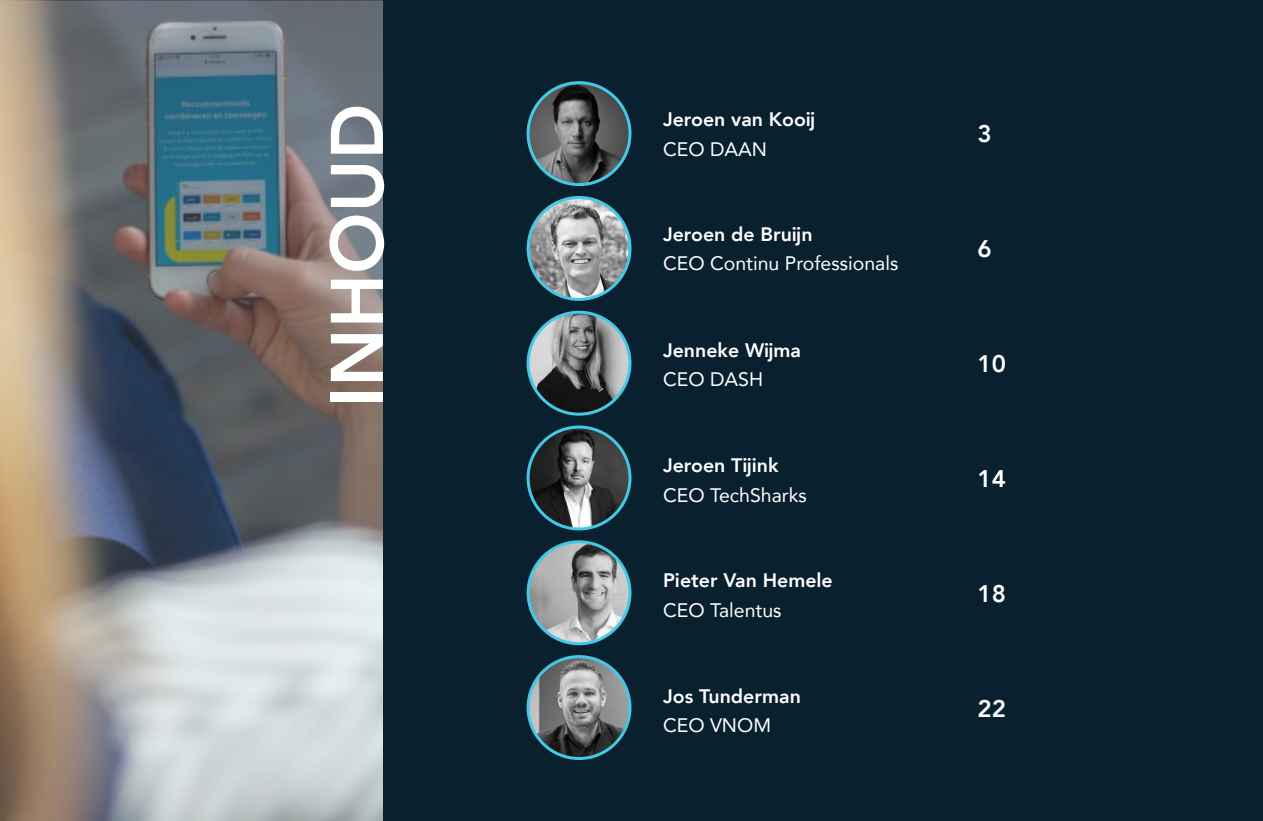
<style>
.page{position:relative;width:1263px;height:821px;background:#09202e}
.page>*{position:absolute;margin:0;border:0;box-sizing:border-box;transform-origin:0 0}
.t1{font:800 73.5px "Avenir";color:#fff}
.t2{font:800 24px "Avenir";color:#fff}
.t3{font:800 19.5px "Avenir";color:#fff}
.t4{font:19.5px "Avenir";color:#fff}
</style>
<div class="page">
<img style="left:528px;top:197px;width:102px;height:102px;border-radius:51px">
<div style="left:527px;top:196px;width:104px;height:105px;border:3px solid #43c9e8;border-radius:50%"></div>
<img style="left:528px;top:656px;width:102px;height:102px;border-radius:51px">
<div style="left:527px;top:655px;width:104px;height:105px;border:3px solid #43c9e8;border-radius:50%"></div>
<img style="left:528px;top:427px;width:102px;height:102px;border-radius:51px">
<div style="left:527px;top:425px;width:104px;height:105px;border:3px solid #43c9e8;border-radius:50%"></div>
<img style="left:528px;top:542px;width:102px;height:101px;border-radius:51px">
<div style="left:527px;top:540px;width:104px;height:105px;border:3px solid #43c9e8;border-radius:50%"></div>
<img style="left:528px;top:83px;width:102px;height:102px;border-radius:51px">
<div style="left:527px;top:81px;width:104px;height:105px;border:3px solid #43c9e8;border-radius:50%"></div>
<img style="left:528px;top:312px;width:102px;height:102px;border-radius:51px">
<div style="left:527px;top:311px;width:104px;height:104px;border:3px solid #43c9e8;border-radius:50%"></div>
<img style="left:0;top:1px;width:383px;height:820px">
<h1 class="t1" style="left:326px;top:407px;width:305px;rotate:-90deg">INHOUD</h1>
<p class="t3" style="left:663px;top:104px;width:154px">Jeroen van Kooij</p>
<p class="t4" style="left:663px;top:141px;width:106px">CEO DAAN</p>
<p class="t3" style="left:663px;top:219px;width:151px">Jeroen de Bruijn</p>
<p class="t4" style="left:663px;top:255px;width:237px">CEO Continu Professionals</p>
<p class="t3" style="left:663px;top:335px;width:139px">Jenneke Wijma</p>
<p class="t4" style="left:663px;top:371px;width:102px">CEO DASH</p>
<p class="t3" style="left:663px;top:450px;width:117px">Jeroen Tijink</p>
<p class="t4" style="left:663px;top:487px;width:145px">CEO TechSharks</p>
<p class="t3" style="left:663px;top:572px;width:171px">Pieter Van Hemele</p>
<p class="t4" style="left:663px;top:601px;width:120px">CEO Talentus</p>
<p class="t3" style="left:663px;top:687px;width:139px">Jos Tunderman</p>
<p class="t4" style="left:663px;top:717px;width:110px">CEO VNOM</p>
<p class="t2" style="left:977px;top:124px;width:16px">3</p>
<p class="t2" style="left:977px;top:239px;width:16px">6</p>
<p class="t2" style="left:977px;top:354px;width:30px">10</p>
<p class="t2" style="left:977px;top:469px;width:30px">14</p>
<p class="t2" style="left:977px;top:584px;width:30px">18</p>
<p class="t2" style="left:977px;top:699px;width:30px">22</p>
</div>
